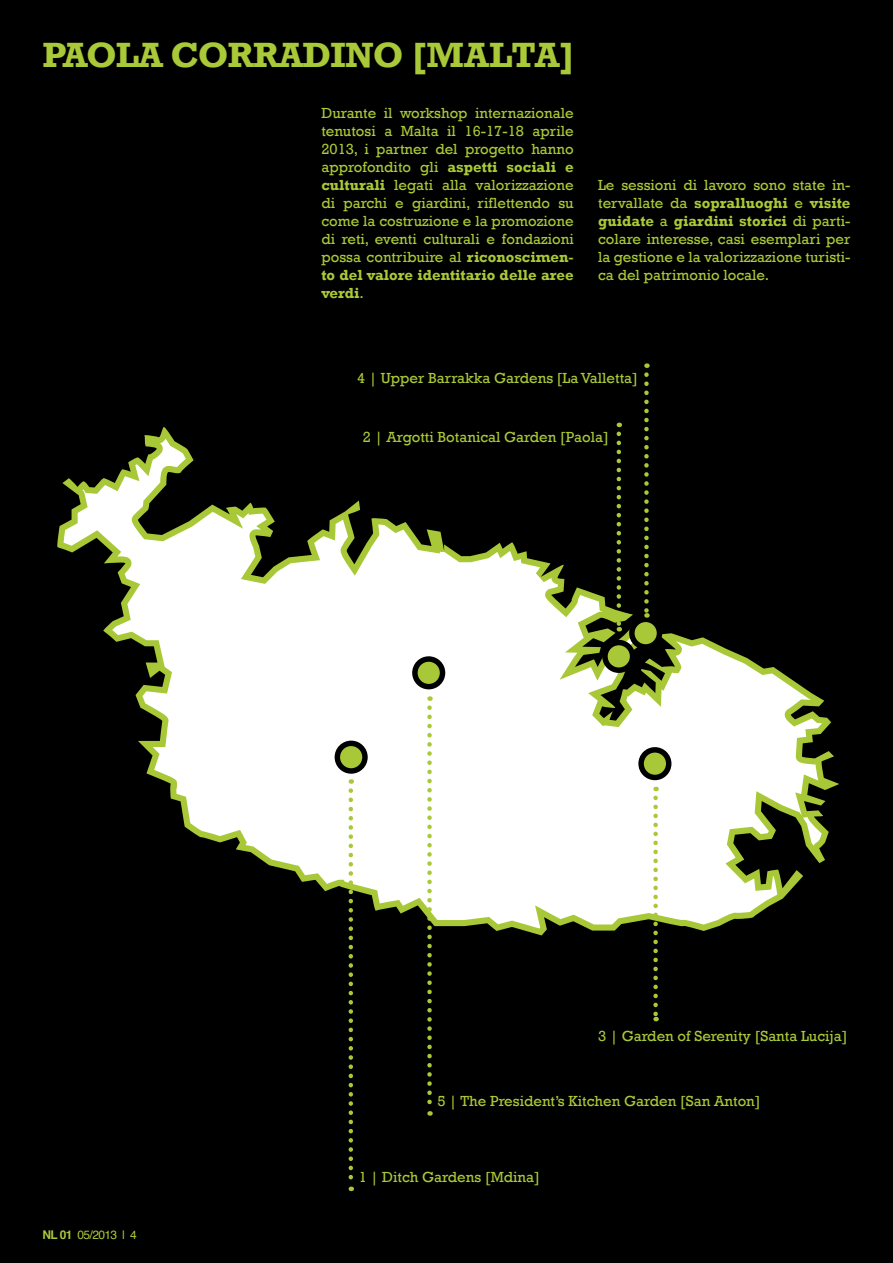
<style>
.page{position:relative;width:893px;height:1263px;background:#000}
.page>*{position:absolute;margin:0;border:0;box-sizing:border-box;transform-origin:0 0}
.t1{font:700 36px "Rockwell";letter-spacing:-.025em;color:#a9c938}
.t2{font:15px/18px "Rockwell";color:#a9c938;text-align:justify}
.t3{font:12px "Helvetica";letter-spacing:-.05em;color:#a9c938}
.s1{font-weight:700}
</style>
<div class="page">
<svg style="left:57px;top:427px;width:782px;height:508px"></svg>
<svg style="left:632px;top:619px;width:27px;height:28px"></svg>
<div style="left:629px;top:617px;width:33px;height:33px;border:5px solid #000;border-radius:50%"></div>
<svg style="left:605px;top:642px;width:28px;height:28px"></svg>
<div style="left:602px;top:640px;width:33px;height:33px;border:5px solid #000;border-radius:50%"></div>
<svg style="left:641px;top:750px;width:28px;height:27px"></svg>
<div style="left:638px;top:747px;width:33px;height:33px;border:5px solid #000;border-radius:50%"></div>
<svg style="left:337px;top:743px;width:28px;height:28px"></svg>
<div style="left:335px;top:741px;width:33px;height:33px;border:5px solid #000;border-radius:50%"></div>
<svg style="left:415px;top:659px;width:28px;height:28px"></svg>
<div style="left:412px;top:656px;width:33px;height:33px;border:5px solid #000;border-radius:50%"></div>
<svg style="left:349px;top:790px;width:4px;height:401px"></svg>
<svg style="left:427px;top:708px;width:5px;height:408px"></svg>
<svg style="left:644px;top:375px;width:5px;height:243px"></svg>
<svg style="left:653px;top:798px;width:5px;height:223px"></svg>
<svg style="left:617px;top:434px;width:4px;height:197px"></svg>
<h1 class="t1" style="left:43px;top:33px;width:285px">Paola Corradin</h1>
<h1 class="t1" style="left:373px;top:33px;width:204px">o [Malta]</h1>
<p class="t2" style="left:321px;top:104px;width:254px">Durante il workshop internazionale tenutosi a Malta il 16-17-18 aprile 2013, i partner del progetto hanno approfondito gli <span class="s1">aspetti sociali e culturali</span> legati alla valorizzazione di parchi e giardini, riflettendo su come la costruzione e la promozione di reti, eventi culturali e fondazioni possa contribuire al <span class="s1">riconoscimen&shy;to del valore identitario delle aree verdi</span>.</p>
<p class="t2" style="left:598px;top:176px;width:254px">Le sessioni di lavoro sono state in&shy;tervallate da <span class="s1">sopralluoghi</span> e <span class="s1">visite guidate</span> a <span class="s1">giardini storici</span> di parti&shy;colare interesse, casi esemplari per la gestione e la valorizzazione turisti&shy;ca del patrimonio locale.</p>
<p class="t2" style="left:357px;top:369px;width:282px">4 | Upper Barrakka Gardens [La Valletta]</p>
<p class="t2" style="left:363px;top:428px;width:247px">2 | Argotti Botanical Garden [Paola]</p>
<p class="t2" style="left:598px;top:1027px;width:251px">3 | Garden of Serenity [Santa Lucija]</p>
<p class="t2" style="left:437px;top:1092px;width:325px">5 | The President’s Kitchen Garden [San Anton]</p>
<p class="t3" style="left:43px;top:1226px;width:96px"><span class="s1">NL 01</span> 05/2013 | 4</p>
<p class="t2" style="left:359px;top:1168px;width:183px">1 | Ditch Gardens [Mdina]</p>
</div>
